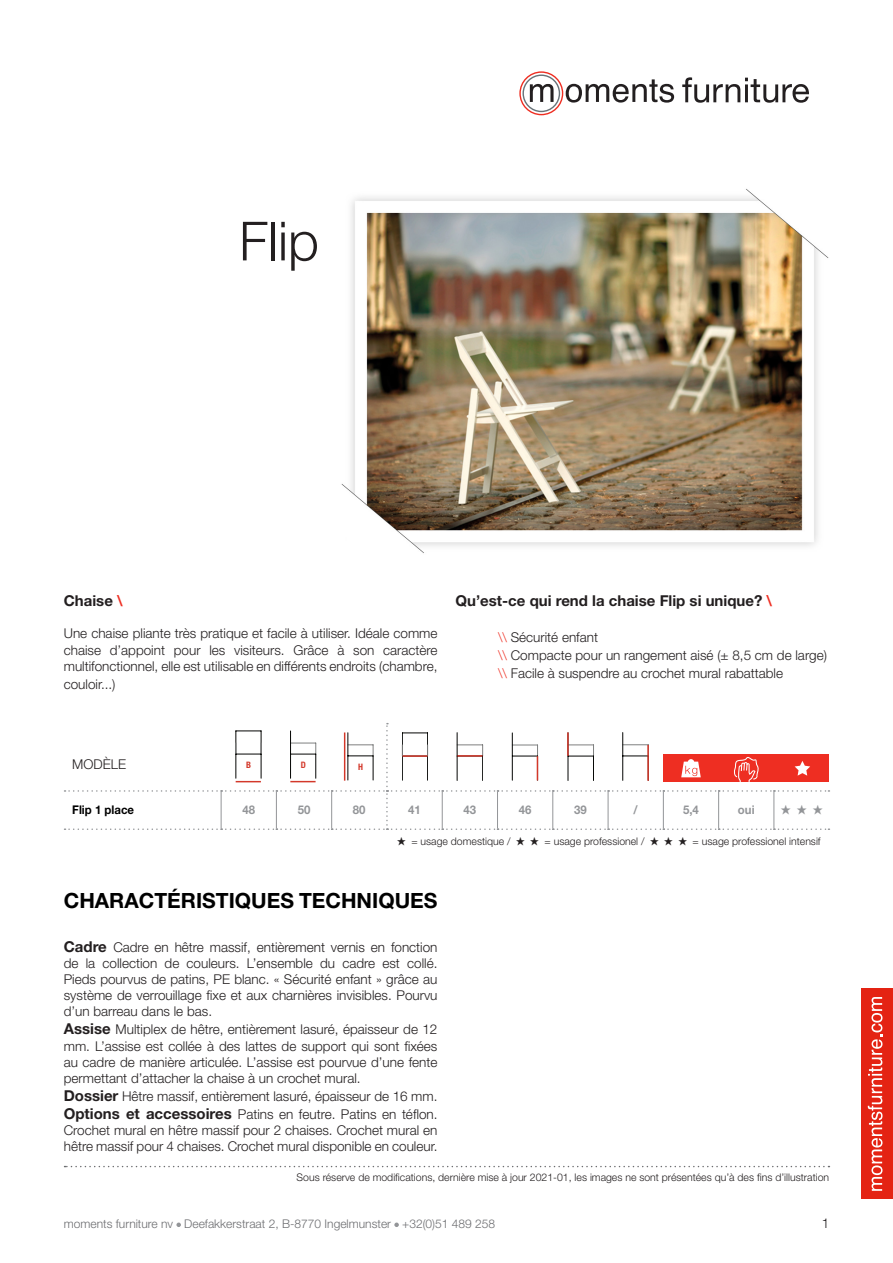
<style>
.page{position:relative;width:893px;height:1263px;background:#fff}
.page>*{position:absolute;margin:0;border:0;box-sizing:border-box;transform-origin:0 0}
.t1{font:300 54px "Helvetica Neue LT Std";color:#231f20}
.Titel{font:700 21px "Helvetica Neue LT Std";color:#000}
.gewone_tekst{font:700 15px "Helvetica Neue LT Std";color:#231f20}
.gewone_tekst-2{font:300 13.5px/16.2px "Helvetica Neue LT Std";color:#231f20;text-align:justify}
.Basis_9pt{font:300 13.5px/16.2px "Helvetica Neue LT Std";color:#231f20;text-align:justify}
.t2{font:300 12px "Helvetica Neue LT Std";color:#6c6d70}
.t3{font:700 12px "Helvetica Neue LT Std";color:#939598;scale:.95 1}
.t4{font:700 12px "Helvetica Neue LT Std";color:#000;scale:.95 1}
.t5{font:300 10.5px "Helvetica Neue LT Std";color:#231f20}
.t6{font:700 condensed 8.85px "Helvetica Neue LT Std";color:#d3382a}
.s1{color:#ee2e22}
.s2{font-weight:700;font-size:15px}
</style>
<div class="page">
<svg style="left:176px;top:1222px;width:5px;height:5px"></svg>
<svg style="left:394px;top:1222px;width:5px;height:5px"></svg>
<div style="left:861px;top:989px;width:32px;height:210px;background:#e42313"></div>
<svg style="left:868px;top:997px;width:14px;height:194px"></svg>
<svg style="left:65px;top:1166px;width:764px;height:1px"></svg>
<svg style="left:519px;top:71px;width:155px;height:44px"></svg>
<svg style="left:682px;top:77px;width:127px;height:26px"></svg>
<img style="left:341px;top:189px;width:488px;height:364px">
<svg style="left:65px;top:723px;width:764px;height:107px"></svg>
<h1 class="t1" style="left:239px;top:208px;width:81px">Flip</h1>
<p class="gewone_tekst" style="left:64px;top:591px;width:60px">Chaise <span class="s1">\</span></p>
<p class="Basis_9pt" style="left:64px;top:625px;width:375px">Une chaise pliante très pratique et facile à utiliser. Idéale comme chaise d’appoint pour les visiteurs. Grâce à son caractère multifonctionnel, elle est utilisable en différents endroits (chambre,</p>
<p class="Basis_9pt" style="left:64px;top:676px;width:53px">couloir...)</p>
<p class="gewone_tekst" style="left:455px;top:591px;width:318px">Qu’est-ce qui rend la chaise Flip si unique? <span class="s1">\</span></p>
<p class="gewone_tekst-2" style="left:498px;top:629px;width:102px"><span class="s1">\\</span> Sécurité enfant</p>
<p class="gewone_tekst-2" style="left:498px;top:647px;width:330px"><span class="s1">\\</span> Compacte pour un rangement aisé (± 8,5 cm de large)</p>
<p class="gewone_tekst-2" style="left:498px;top:665px;width:287px"><span class="s1">\\</span> Facile à suspendre au crochet mural rabattable</p>
<p class="Basis_9pt" style="left:72px;top:756px;width:55px">MODÈLE</p>
<p class="t6" style="left:246px;top:760px;width:6px">B</p>
<p class="t6" style="left:301px;top:759px;width:7px">D</p>
<p class="t6" style="left:358px;top:761px;width:6px">H</p>
<p class="t4" style="left:72px;top:803px;width:67px">Flip 1 place</p>
<p class="t3" style="left:242px;top:803px;width:15px">48</p>
<p class="t3" style="left:298px;top:803px;width:15px">50</p>
<p class="t3" style="left:353px;top:803px;width:15px">80</p>
<p class="t3" style="left:408px;top:803px;width:15px">41</p>
<p class="t3" style="left:464px;top:803px;width:15px">43</p>
<p class="t3" style="left:519px;top:803px;width:15px">46</p>
<p class="t3" style="left:574px;top:803px;width:15px">39</p>
<p class="t3" style="left:634px;top:803px;width:6px">/</p>
<p class="t3" style="left:683px;top:803px;width:18px">5,4</p>
<p class="t3" style="left:738px;top:803px;width:19px">oui</p>
<p class="t5" style="left:411px;top:835px;width:101px">= usage domestique /</p>
<p class="t5" style="left:545px;top:835px;width:102px">= usage professionel /</p>
<p class="t5" style="left:693px;top:835px;width:130px">= usage professionel intensif</p>
<p class="Titel" style="left:64px;top:887px;width:375px">CHARACTÉRISTIQUES TECHNIQUES</p>
<p class="gewone_tekst-2" style="left:64px;top:938px;width:375px"><span class="s2">Cadre</span> Cadre en hêtre massif, entièrement vernis en fonction de la collection de couleurs. L’ensemble du cadre est collé.<br>Pieds pourvus de patins, PE blanc. « Sécurité enfant » grâce au système de verrouillage fixe et aux charnières invisibles. Pourvu d’un barreau dans le bas.</p>
<p class="gewone_tekst-2" style="left:64px;top:1021px;width:375px"><span class="s2">Assise</span> Multiplex de hêtre, entièrement lasuré, épaisseur de 12 mm. L’assise est collée à des lattes de support qui sont fixées au cadre de manière articulée. L’assise est pourvue d’une fente permettant d’attacher la chaise à un crochet mural.</p>
<p class="gewone_tekst-2" style="left:64px;top:1088px;width:375px"><span class="s2">Dossier</span> Hêtre massif, entièrement lasuré, épaisseur de 16 mm.</p>
<p class="gewone_tekst-2" style="left:64px;top:1106px;width:375px"><span class="s2">Options et accessoires</span> Patins en feutre. Patins en téflon.<br>Crochet mural en hêtre massif pour 2 chaises. Crochet mural en hêtre massif pour 4 chaises. Crochet mural disponible en couleur.</p>
<p class="t5" style="left:297px;top:1170px;width:534px">Sous réserve de modifications, dernière mise à jour 2021-01, les images ne sont présentées qu’à des fins d’illustration</p>
<p class="t2" style="left:64px;top:1216px;width:433px">moments furniture nv Deefakkerstraat 2, B-8770 Ingelmunster +32(0)51 489 258</p>
<p class="gewone_tekst-2" style="left:822px;top:1214px;width:9px">1</p>
</div>
